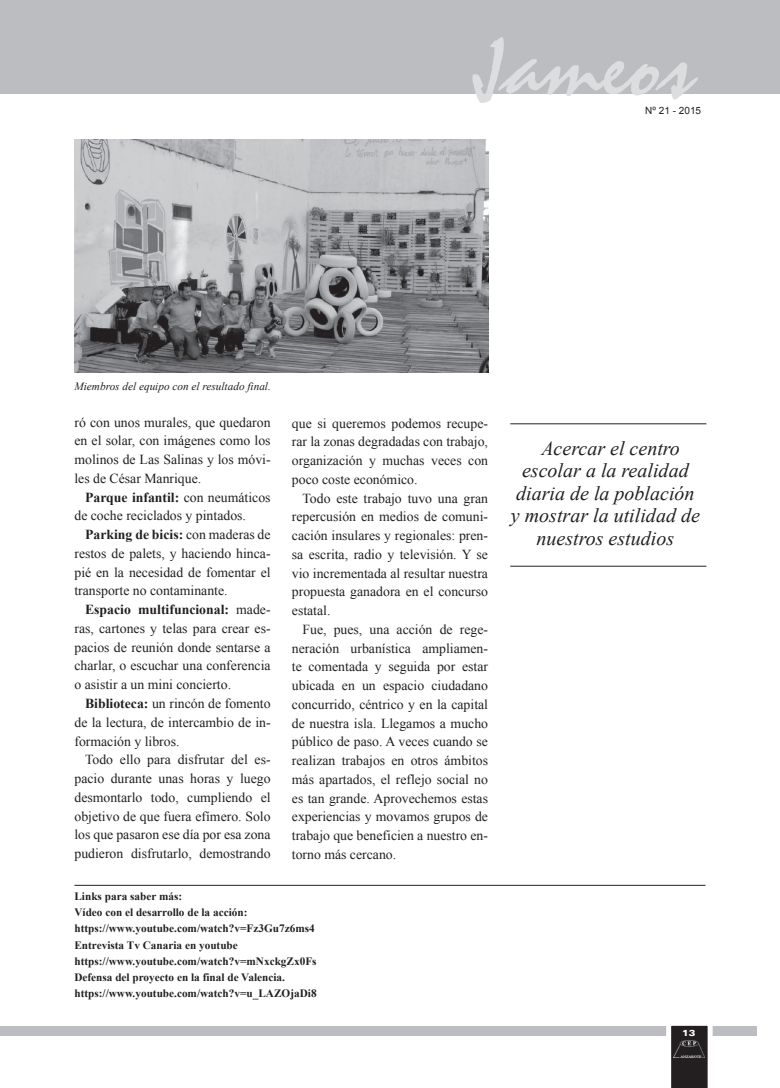
<style>
.page{position:relative;width:780px;height:1088px;background:#fff}
.page>*{position:absolute;margin:0;border:0;box-sizing:border-box;transform-origin:0 0}
.t1{font:90px "Staccato 222 BT";color:#dcdddf}
.t2{font:italic 20px/22.5px "Times New Roman";color:#231f20;text-align:center}
.t3{font:13.75px/18.8px "Times New Roman";color:#231f20;text-align:justify}
.t4{font:700 11.25px/16.2px "Times New Roman";color:#231f20}
.t5{font:italic 11.25px "Times New Roman";color:#231f20}
.t6{font:10px "Arial";color:#231f20}
.t7{font:900 expanded 8.75px "Zurich BT";color:#fff}
.s1{font-weight:700}
</style>
<div class="page">
<div style="left:0;top:1026px;width:18px;height:10px;background:#bcbdc0"></div>
<div style="left:0;top:0;width:18px;height:93px;background:#bcbdc0"></div>
<div style="left:18px;top:1026px;width:738px;height:10px;background:#bcbdc0"></div>
<div style="left:18px;top:0;width:762px;height:93px;background:#bcbdc0"></div>
<svg style="left:666px;top:1025px;width:46px;height:63px"></svg>
<img style="left:673px;top:1040px;width:31px;height:18px">
<img style="left:74px;top:139px;width:414px;height:234px">
<hr style="left:510px;top:423px;width:196px;height:1px;background:#231f20">
<hr style="left:510px;top:566px;width:196px;height:1px;background:#231f20">
<hr style="left:74px;top:885px;width:631px;height:1px;background:#231f20">
<h1 class="t1" style="left:472px;top:17px;width:223px">Jameos</h1>
<p class="t6" style="left:645px;top:104px;width:57px">Nº 21 - 2015</p>
<p class="t5" style="left:74px;top:378px;width:198px">Miembros del equipo con el resultado final.</p>
<p class="t3" style="left:74px;top:412px;width:198px">ró con unos murales, que quedaron en el solar, con imágenes como los molinos de Las Salinas y los móvi&shy;les de César Manrique.</p>
<p class="t3" style="left:74px;top:487px;width:198px;text-indent:11px"><span class="s1">Parque infantil:</span> con neumáticos de coche reciclados y pintados.</p>
<p class="t3" style="left:74px;top:525px;width:198px;text-indent:11px"><span class="s1">Parking de bicis:</span> con maderas de restos de palets, y haciendo hinca&shy;pié en la necesidad de fomentar el transporte no contaminante.</p>
<p class="t3" style="left:74px;top:600px;width:198px;text-indent:11px"><span class="s1">Espacio multifuncional:</span> made&shy;ras, cartones y telas para crear es&shy;pacios de reunión donde sentarse a charlar, o escuchar una conferencia o asistir a un mini concierto.</p>
<p class="t3" style="left:74px;top:694px;width:198px;text-indent:11px"><span class="s1">Biblioteca:</span> un rincón de fomento de la lectura, de intercambio de in&shy;formación y libros.</p>
<p class="t3" style="left:74px;top:750px;width:198px;text-indent:11px">Todo ello para disfrutar del es&shy;pacio durante unas horas y luego desmontarlo todo, cumpliendo el objetivo de que fuera efímero. Solo los que pasaron ese día por esa zona pudieron disfrutarlo, demostrando</p>
<p class="t3" style="left:292px;top:413px;width:198px">que si queremos podemos recupe&shy;rar la zonas degradadas con trabajo, organización y muchas veces con poco coste económico.</p>
<p class="t3" style="left:292px;top:488px;width:198px;text-indent:11px">Todo este trabajo tuvo una gran repercusión en medios de comuni&shy;cación insulares y regionales: pren&shy;sa escrita, radio y televisión. Y se vio incrementada al resultar nuestra propuesta ganadora en el concurso estatal.</p>
<p class="t3" style="left:292px;top:620px;width:198px;text-indent:11px">Fue, pues, una acción de rege&shy;neración urbanística ampliamen&shy;te comentada y seguida por estar ubicada en un espacio ciudadano concurrido, céntrico y en la capital de nuestra isla. Llegamos a mucho público de paso. A veces cuando se realizan trabajos en otros ámbitos más apartados, el reflejo social no es tan grande. Aprovechemos estas experiencias y movamos grupos de trabajo que beneficien a nuestro en&shy;torno más cercano.</p>
<p class="t4" style="left:74px;top:887px;width:244px">Links para saber más:<br>Vídeo con el desarrollo de la acción: https://www.youtube.com/watch?v=Fz3Gu7z6ms4<br>Entrevista Tv Canaria en youtube https://www.youtube.com/watch?v=mNxckgZx0Fs Defensa del proyecto en la final de Valencia. https://www.youtube.com/watch?v=u_LAZOjaDi8</p>
<h2 class="t2" style="left:511px;top:436px;width:190px">Acercar el centro escolar a la realidad diaria de la población y mostrar la utilidad de nuestros estudios</h2>
<p class="t7" style="left:682px;top:1027px;width:15px">13</p>
</div>
